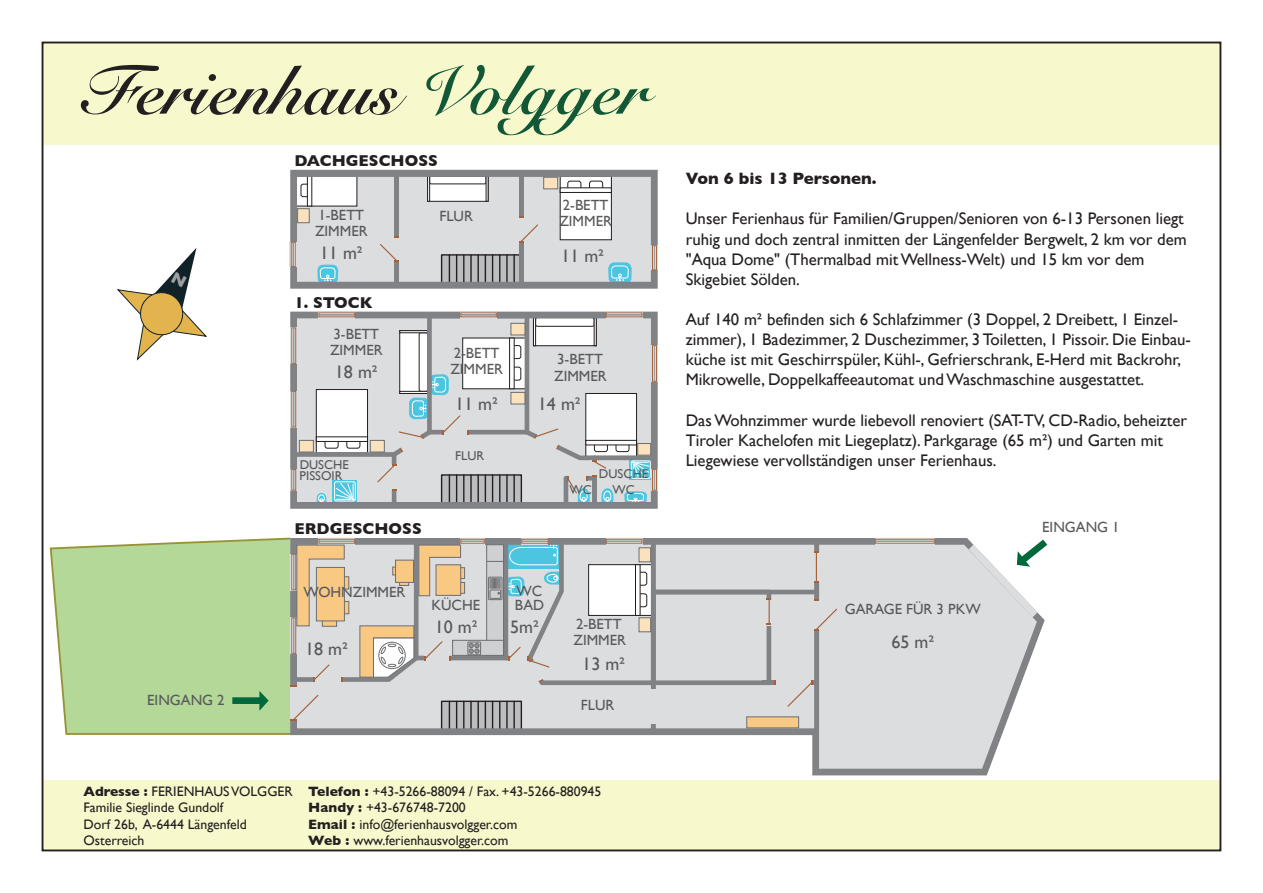
<style>
.page{position:relative;width:1263px;height:893px;background:#fff}
.page>*{position:absolute;margin:0;border:0;box-sizing:border-box;transform-origin:0 0}
.t1{font:700 69.15px "Snell Roundhand";color:#231f20}
.t2{font:18px "Gill Sans";color:#57585a}
.t3{font:16.8px/20.1px "Gill Sans";color:#231f20}
.t4{font:700 16.8px "Gill Sans";color:#231f20}
.t5{font:700 15.9px "Gill Sans";color:#231f20}
.t6{font:14.85px/16.4px "Gill Sans";color:#57585a}
.t7{font:13.8px/16.5px "Gill Sans";color:#231f20}
.t8{font:12.75px/11.7px "Gill Sans";color:#57585a}
.s1{color:#125837}
.s2{font-weight:700}
</style>
<div class="page">
<div style="left:43px;top:43px;width:1177px;height:102px;background:#f8f8cd"></div>
<div style="left:43px;top:780px;width:1177px;height:70px;background:#f8f8cd"></div>
<svg style="left:49px;top:537px;width:237px;height:198px;background:#b7d89b"></svg>
<svg style="left:289px;top:169px;width:369px;height:340px"></svg>
<svg style="left:286px;top:537px;width:762px;height:239px"></svg>
<svg style="left:295px;top:287px;width:358px;height:27px"></svg>
<svg style="left:295px;top:733px;width:519px;height:38px"></svg>
<svg style="left:814px;top:540px;width:228px;height:233px;background:#dadbdd"></svg>
<div style="left:651px;top:245px;width:7px;height:25px;background:#dcdddf"></div>
<div style="left:652px;top:245px;width:5px;height:25px;background:#a66942"></div>
<div style="left:651px;top:469px;width:7px;height:21px;background:#dcdddf"></div>
<div style="left:652px;top:469px;width:5px;height:21px;background:#a66942"></div>
<div style="left:290px;top:469px;width:7px;height:21px;background:#dcdddf"></div>
<div style="left:291px;top:469px;width:5px;height:21px;background:#b68a6e"></div>
<div style="left:651px;top:345px;width:7px;height:37px;background:#dcdddf"></div>
<div style="left:652px;top:345px;width:5px;height:37px;background:#a66942"></div>
<div style="left:606px;top:312px;width:36px;height:6px;background:#ba927a"></div>
<hr style="left:606px;top:313px;width:36px;height:4px;background:#dac1b1">
<div style="left:460px;top:312px;width:37px;height:6px;background:#ba927a"></div>
<svg style="left:460px;top:313px;width:37px;height:1px"></svg>
<div style="left:606px;top:538px;width:36px;height:7px;background:#cdbeb5"></div>
<hr style="left:606px;top:539px;width:36px;height:4px;background:#b78667">
<div style="left:875px;top:538px;width:60px;height:7px;background:#b68a6e"></div>
<svg style="left:875px;top:539px;width:60px;height:4px"></svg>
<hr style="left:875px;top:541px;width:60px;height:1px;background:#939598">
<div style="left:460px;top:538px;width:25px;height:7px;background:#cdbeb5"></div>
<svg style="left:460px;top:539px;width:25px;height:1px"></svg>
<div style="left:521px;top:538px;width:27px;height:7px;background:#cdbeb5"></div>
<svg style="left:521px;top:539px;width:27px;height:1px"></svg>
<div style="left:319px;top:312px;width:36px;height:6px;background:#ba927a"></div>
<hr style="left:319px;top:313px;width:36px;height:4px;background:#dac1b1">
<div style="left:290px;top:327px;width:7px;height:37px;background:#dcdddf"></div>
<div style="left:291px;top:328px;width:5px;height:36px;background:#b6896e"></div>
<div style="left:290px;top:391px;width:7px;height:36px;background:#dcdddf"></div>
<div style="left:291px;top:391px;width:5px;height:36px;background:#b6896e"></div>
<div style="left:319px;top:538px;width:36px;height:7px;background:#cdbeb5"></div>
<hr style="left:319px;top:539px;width:36px;height:4px;background:#b78667">
<div style="left:290px;top:242px;width:7px;height:25px;background:#cdbeb5"></div>
<svg style="left:291px;top:242px;width:1px;height:25px"></svg>
<svg style="left:292px;top:172px;width:364px;height:115px;background:#ccced0"></svg>
<svg style="left:292px;top:314px;width:364px;height:193px"></svg>
<svg style="left:232px;top:691px;width:37px;height:20px"></svg>
<svg style="left:969px;top:540px;width:78px;height:77px"></svg>
<div style="left:543px;top:177px;width:15px;height:12px;background:#fce2bc;border:1px solid #6d6e71"></div>
<div style="left:510px;top:392px;width:15px;height:12px;background:#fce2bc;border:1px solid #6d6e71"></div>
<div style="left:510px;top:323px;width:15px;height:12px;background:#fce2bc;border:1px solid #6d6e71"></div>
<div style="left:370px;top:440px;width:15px;height:12px;background:#fce2bc;border:1px solid #6d6e71"></div>
<div style="left:637px;top:443px;width:14px;height:13px;background:#fce2bc;border:1px solid #6d6e71"></div>
<div style="left:299px;top:440px;width:15px;height:12px;background:#fce2bc;border:1px solid #6d6e71"></div>
<div style="left:297px;top:208px;width:13px;height:15px;background:#fce2bc;border:1px solid #6d6e71"></div>
<svg style="left:290px;top:540px;width:548px;height:193px;background:#cecdcb"></svg>
<svg style="left:117px;top:248px;width:90px;height:113px"></svg>
<h1 class="t1" style="left:82px;top:49px;width:568px">Ferienhaus <span class="s1">Volgger</span></h1>
<p class="t5" style="left:294px;top:151px;width:145px">DACHGESCHOSS</p>
<p class="t6" style="left:315px;top:206px;width:54px">1-BETT<br>ZIMMER</p>
<p class="t6" style="left:439px;top:208px;width:35px">FLUR</p>
<p class="t2" style="left:320px;top:242px;width:44px">11 m²</p>
<p class="t5" style="left:294px;top:293px;width:80px">1. STOCK</p>
<p class="t6" style="left:330px;top:326px;width:54px">3-BETT<br>ZIMMER</p>
<p class="t6" style="left:454px;top:344px;width:47px">2-BETT</p>
<p class="t2" style="left:335px;top:361px;width:44px">18 m²</p>
<p class="t6" style="left:450px;top:361px;width:54px">ZIMMER</p>
<p class="t2" style="left:455px;top:393px;width:44px">11 m²</p>
<p class="t6" style="left:559px;top:196px;width:54px">2-BETT<br>ZIMMER</p>
<p class="t2" style="left:561px;top:245px;width:44px">11 m²</p>
<p class="t6" style="left:554px;top:351px;width:54px">3-BETT<br>ZIMMER</p>
<p class="t2" style="left:538px;top:393px;width:44px">14 m²</p>
<p class="t8" style="left:455px;top:449px;width:31px">FLUR</p>
<p class="t8" style="left:300px;top:458px;width:51px">DUSCHE<br>PISSOIR</p>
<p class="t8" style="left:599px;top:468px;width:51px">DUSCHE</p>
<p class="t8" style="left:569px;top:484px;width:24px">WC</p>
<p class="t8" style="left:612px;top:484px;width:24px">WC</p>
<p class="t6" style="left:147px;top:691px;width:79px">EINGANG 2</p>
<p class="t5" style="left:294px;top:519px;width:129px">ERDGESCHOSS</p>
<p class="t6" style="left:303px;top:583px;width:103px">WOHNZIMMER</p>
<p class="t2" style="left:305px;top:638px;width:44px">18 m²</p>
<p class="t6" style="left:431px;top:597px;width:50px">KÜCHE</p>
<p class="t2" style="left:435px;top:616px;width:44px">10 m²</p>
<p class="t6" style="left:515px;top:584px;width:31px;line-height:14.4px">WC<br>BAD</p>
<p class="t2" style="left:510px;top:616px;width:30px">5m²</p>
<p class="t6" style="left:573px;top:616px;width:54px">2-BETT<br>ZIMMER</p>
<p class="t2" style="left:582px;top:653px;width:44px">13 m²</p>
<p class="t6" style="left:581px;top:697px;width:35px">FLUR</p>
<p class="t4" style="left:686px;top:169px;width:192px">Von 6 bis 13 Personen.</p>
<p class="t3" style="left:686px;top:209px;width:502px">Unser Ferienhaus für Familien/Gruppen/Senioren von 6-13 Personen liegt ruhig und doch zentral inmitten der Längenfelder Bergwelt, 2 km vor dem "Aqua Dome" (Thermalbad mit Wellness-Welt) und 15 km vor dem Skigebiet Sölden.</p>
<p class="t3" style="left:686px;top:309px;width:507px">Auf 140 m² befinden sich 6 Schlafzimmer (3 Doppel, 2 Dreibett, 1 Einzel&shy;zimmer), 1 Badezimmer, 2 Duschezimmer, 3 Toiletten, 1 Pissoir. Die Einbau&shy;küche ist mit Geschirrspüler, Kühl-, Gefrierschrank, E-Herd mit Backrohr, Mikrowelle, Doppelkaffeeautomat und Waschmaschine ausgestattet.</p>
<p class="t3" style="left:686px;top:410px;width:503px">Das Wohnzimmer wurde liebevoll renoviert (SAT-TV, CD-Radio, beheizter<br>Tiroler Kachelofen mit Liegeplatz). Parkgarage (65 m²) und Garten mit<br>Liegewiese vervollständigen unser Ferienhaus.</p>
<p class="t6" style="left:845px;top:601px;width:137px">GARAGE FÜR 3 PKW</p>
<p class="t2" style="left:891px;top:632px;width:44px">65 m²</p>
<p class="t6" style="left:1042px;top:519px;width:79px">EINGANG 1</p>
<p class="t7" style="left:84px;top:783px;width:211px"><span class="s2">Adresse :</span> FERIENHAUS VOLGGER<br>Familie Sieglinde Gundolf<br>Dorf 26b, A-6444 Längenfeld<br>Osterreich</p>
<p class="t7" style="left:308px;top:783px;width:295px"><span class="s2">Telefon :</span> +43-5266-88094 / Fax. +43-5266-880945<br><span class="s2">Handy :</span> +43-676748-7200<br><span class="s2">Email :</span> info@ferienhausvolgger.com<br><span class="s2">Web :</span> www.ferienhausvolgger.com</p>
</div>
